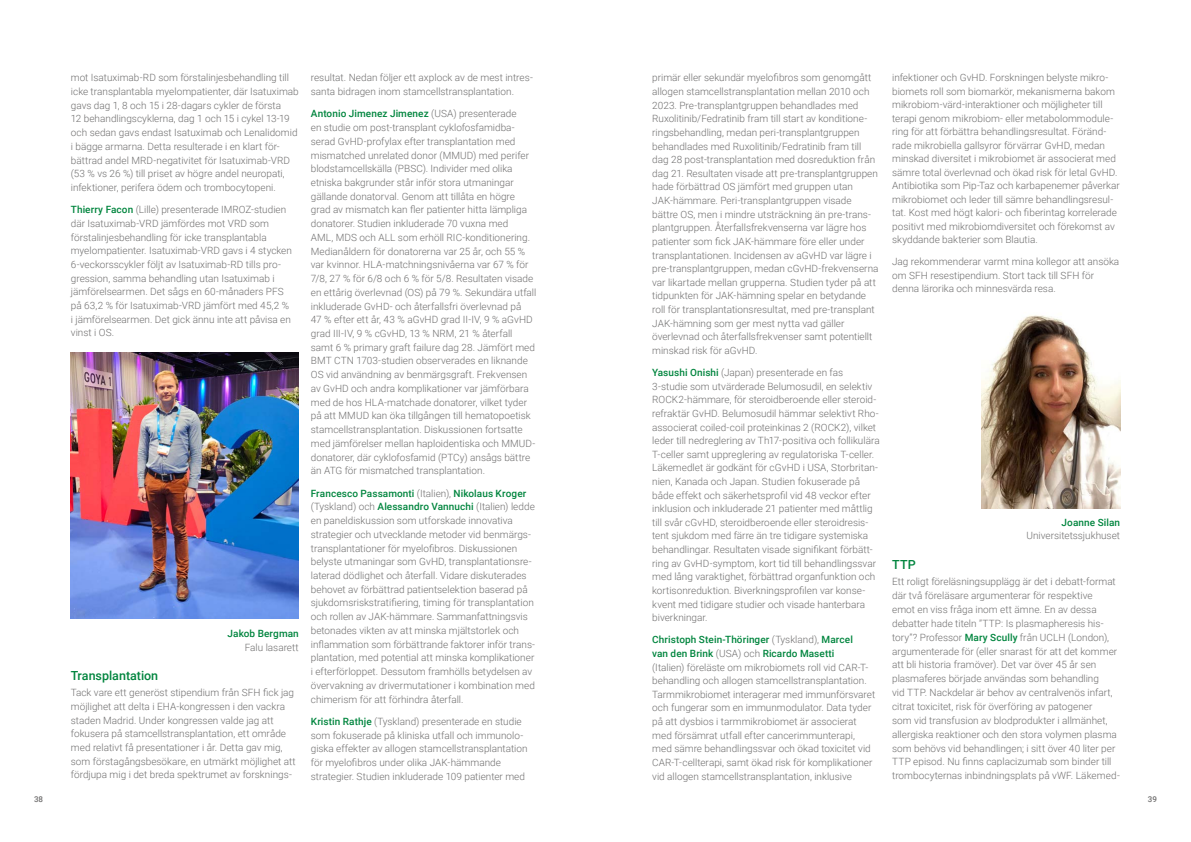
<style>
.page{position:relative;width:1191px;height:842px;background:#fff}
.page>*{position:absolute;margin:0;border:0;box-sizing:border-box;transform-origin:0 0}
.t1{font:500 12.5px "Roboto";color:#00853e}
.t2{font:300 10px/13.7px "Roboto";color:#706f6f}
.t3{font:500 10px "Roboto";letter-spacing:.01em;color:#00853e}
.t4{font:500 8px "Roboto";color:#706f6f}
.s1{font-weight:500;color:#00853e}
</style>
<div class="page">
<img style="left:71px;top:352px;width:228px;height:267px">
<img style="left:981px;top:315px;width:139px;height:194px">
<p class="t2" style="left:71px;top:71px;width:229px">mot Isatuximab-RD som förstalinjesbehandling till icke transplantabla myelompatienter, där Isatuximab gavs dag 1, 8 och 15 i 28-dagars cykler de första<br>12 behandlingscyklerna, dag 1 och 15 i cykel 13-19 och sedan gavs endast Isatuximab och Lenalidomid i bägge armarna. Detta resulterade i en klart för&shy;bättrad andel MRD-negativitet för Isatuximab-VRD (53 % vs 26 %) till priset av högre andel neuropati, infektioner, perifera ödem och trombocytopeni.</p>
<p class="t2" style="left:71px;top:202px;width:223px"><span class="s1">Thierry Facon</span> (Lille) presenterade IMROZ-studien där Isatuximab-VRD jämfördes mot VRD som förstalinjesbehandling för icke transplantabla myelompatienter. Isatuximab-VRD gavs i 4 stycken 6-veckorsscykler följt av Isatuximab-RD tills pro&shy;gression, samma behandling utan Isatuximab i jämförelsearmen. Det sågs en 60-månaders PFS på 63,2 % för Isatuximab-VRD jämfört med 45,2 % i jämförelsearmen. Det gick ännu inte att påvisa en vinst i OS.</p>
<p class="t3" style="left:228px;top:626px;width:73px">Jakob Bergman</p>
<p class="t2" style="left:245px;top:640px;width:56px">Falu lasarett</p>
<p class="t1" style="left:71px;top:666px;width:89px">Transplantation</p>
<p class="t2" style="left:71px;top:685px;width:226px">Tack vare ett generöst stipendium från SFH fick jag möjlighet att delta i EHA-kongressen i den vackra staden Madrid. Under kongressen valde jag att fokusera på stamcellstransplantation, ett område med relativt få presentationer i år. Detta gav mig, som förstagångsbesökare, en utmärkt möjlighet att fördjupa mig i det breda spektrumet av forsknings-</p>
<p class="t2" style="left:311px;top:71px;width:223px">resultat. Nedan följer ett axplock av de mest intres&shy;santa bidragen inom stamcellstransplantation.</p>
<p class="t2" style="left:311px;top:107px;width:227px"><span class="s1">Antonio Jimenez Jimenez</span> (USA) presenterade<br>en studie om post-transplant cyklofosfamidba&shy;serad GvHD-profylax efter transplantation med mismatched unrelated donor (MMUD) med perifer blodstamcellskälla (PBSC). Individer med olika etniska bakgrunder står inför stora utmaningar gällande donatorval. Genom att tillåta en högre grad av mismatch kan fler patienter hitta lämpliga donatorer. Studien inkluderade 70 vuxna med<br>AML, MDS och ALL som erhöll RIC-konditionering.<br>Medianåldern för donatorerna var 25 år, och 55 % var kvinnor. HLA-matchningsnivåerna var 67 % för 7/8, 27 % för 6/8 och 6 % för 5/8. Resultaten visade en ettårig överlevnad (OS) på 79 %. Sekundära utfall inkluderade GvHD- och återfallsfri överlevnad på<br>47 % efter ett år, 43 % aGvHD grad II-IV, 9 % aGvHD grad III-IV, 9 % cGvHD, 13 % NRM, 21 % återfall samt 6 % primary graft failure dag 28. Jämfört med BMT CTN 1703-studien observerades en liknande OS vid användning av benmärgsgraft. Frekvensen av GvHD och andra komplikationer var jämförbara med de hos HLA-matchade donatorer, vilket tyder på att MMUD kan öka tillgången till hematopoetisk stamcellstransplantation. Diskussionen fortsatte med jämförelser mellan haploidentiska och MMUD&shy;donatorer, där cyklofosfamid (PTCy) ansågs bättre än ATG för mismatched transplantation.</p>
<p class="t2" style="left:311px;top:486px;width:226px"><span class="s1">Francesco Passamonti</span> (Italien), <span class="s1">Nikolaus Kroger </span>(Tyskland) och <span class="s1">Alessandro Vannuchi</span> (Italien) ledde en paneldiskussion som utforskade innovativa strategier och utvecklande metoder vid benmärgs&shy;transplantationer för myelofibros. Diskussionen belyste utmaningar som GvHD, transplantationsre&shy;laterad dödlighet och återfall. Vidare diskuterades behovet av förbättrad patientselektion baserad på sjukdomsriskstratifiering, timing för transplantation och rollen av JAK-hämmare. Sammanfattningsvis betonades vikten av att minska mjältstorlek och inflammation som förbättrande faktorer inför trans&shy;plantation, med potential att minska komplikationer i efterförloppet. Dessutom framhölls betydelsen av övervakning av drivermutationer i kombination med chimerism för att förhindra återfall.</p>
<p class="t2" style="left:311px;top:714px;width:218px"><span class="s1">Kristin Rathje</span> (Tyskland) presenterade en studie som fokuserade på kliniska utfall och immunolo&shy;giska effekter av allogen stamcellstransplantation för myelofibros under olika JAK-hämmande strategier. Studien inkluderade 109 patienter med</p>
<p class="t2" style="left:652px;top:71px;width:228px">primär eller sekundär myelofibros som genomgått allogen stamcellstransplantation mellan 2010 och 2023. Pre-transplantgruppen behandlades med Ruxolitinib/Fedratinib fram till start av konditione&shy;ringsbehandling, medan peri-transplantgruppen behandlades med Ruxolitinib/Fedratinib fram till dag 28 post-transplantation med dosreduktion från dag 21. Resultaten visade att pre-transplantgruppen hade förbättrad OS jämfört med gruppen utan JAK-hämmare. Peri-transplantgruppen visade bättre OS, men i mindre utsträckning än pre-trans&shy;plantgruppen. Återfallsfrekvenserna var lägre hos patienter som fick JAK-hämmare före eller under transplantationen. Incidensen av aGvHD var lägre i pre-transplantgruppen, medan cGvHD-frekvenserna var likartade mellan grupperna. Studien tyder på att tidpunkten för JAK-hämning spelar en betydande roll för transplantationsresultat, med pre-transplant JAK-hämning som ger mest nytta vad gäller överlevnad och återfallsfrekvenser samt potentiellt minskad risk för aGvHD.</p>
<p class="t2" style="left:652px;top:365px;width:229px"><span class="s1">Yasushi Onishi</span> (Japan) presenterade en fas 3-studie som utvärderade Belumosudil, en selektiv ROCK2-hämmare, för steroidberoende eller steroid&shy;refraktär GvHD. Belumosudil hämmar selektivt Rho&shy;associerat coiled-coil proteinkinas 2 (ROCK2), vilket leder till nedreglering av Th17-positiva och follikulära T-celler samt uppreglering av regulatoriska T-celler.<br>Läkemedlet är godkänt för cGvHD i USA, Storbritan&shy;nien, Kanada och Japan. Studien fokuserade på både effekt och säkerhetsprofil vid 48 veckor efter inklusion och inkluderade 21 patienter med måttlig till svår cGvHD, steroidberoende eller steroidresis&shy;tent sjukdom med färre än tre tidigare systemiska behandlingar. Resultaten visade signifikant förbätt&shy;ring av GvHD-symptom, kort tid till behandlingssvar med lång varaktighet, förbättrad organfunktion och kortisonreduktion. Biverkningsprofilen var konse&shy;kvent med tidigare studier och visade hanterbara biverkningar.</p>
<p class="t2" style="left:652px;top:633px;width:224px"><span class="s1">Christoph Stein-Thöringer</span> (Tyskland), <span class="s1">Marcel<br>van den Brink</span> (USA) och <span class="s1">Ricardo Masetti<br></span>(Italien) föreläste om mikrobiomets roll vid CAR-T&shy;behandling och allogen stamcellstransplantation.<br>Tarmmikrobiomet interagerar med immunförsvaret och fungerar som en immunmodulator. Data tyder på att dysbios i tarmmikrobiomet är associerat med försämrat utfall efter cancerimmunterapi, med sämre behandlingssvar och ökad toxicitet vid CAR-T-cellterapi, samt ökad risk för komplikationer vid allogen stamcellstransplantation, inklusive</p>
<p class="t2" style="left:892px;top:71px;width:229px">infektioner och GvHD. Forskningen belyste mikro&shy;biomets roll som biomarkör, mekanismerna bakom mikrobiom-värd-interaktioner och möjligheter till terapi genom mikrobiom- eller metabolommodule&shy;ring för att förbättra behandlingsresultat. Föränd&shy;rade mikrobiella gallsyror förvärrar GvHD, medan minskad diversitet i mikrobiomet är associerat med sämre total överlevnad och ökad risk för letal GvHD.<br>Antibiotika som Pip-Taz och karbapenemer påverkar mikrobiomet och leder till sämre behandlingsresul&shy;tat. Kost med högt kalori- och fiberintag korrelerade positivt med mikrobiomdiversitet och förekomst av skyddande bakterier som Blautia.</p>
<p class="t2" style="left:892px;top:255px;width:229px">Jag rekommenderar varmt mina kollegor att ansöka om SFH resestipendium. Stort tack till SFH för denna lärorika och minnesvärda resa.</p>
<p class="t3" style="left:1061px;top:515px;width:60px">Joanne Silan</p>
<p class="t2" style="left:1026px;top:529px;width:95px">Universitetssjukhuset</p>
<p class="t1" style="left:892px;top:555px;width:25px">TTP</p>
<p class="t2" style="left:892px;top:574px;width:229px">Ett roligt föreläsningsupplägg är det i debatt-format där två föreläsare argumenterar för respektive<br>emot en viss fråga inom ett ämne. En av dessa debatter hade titeln ”TTP: Is plasmapheresis his&shy;tory”? Professor <span class="s1">Mary Scully</span> från UCLH (London), argumenterade för (eller snarast för att det kommer att bli historia framöver). Det var över 45 år sen plasmaferes började användas som behandling<br>vid TTP. Nackdelar är behov av centralvenös infart, citrat toxicitet, risk för överföring av patogener<br>som vid transfusion av blodprodukter i allmänhet, allergiska reaktioner och den stora volymen plasma som behövs vid behandlingen; i sitt över 40 liter per TTP episod. Nu finns caplacizumab som binder till trombocyternas inbindningsplats på vWF. Läkemed-</p>
<p class="t4" style="left:34px;top:794px;width:11px">38</p>
<p class="t4" style="left:1147px;top:794px;width:11px">39</p>
</div>
